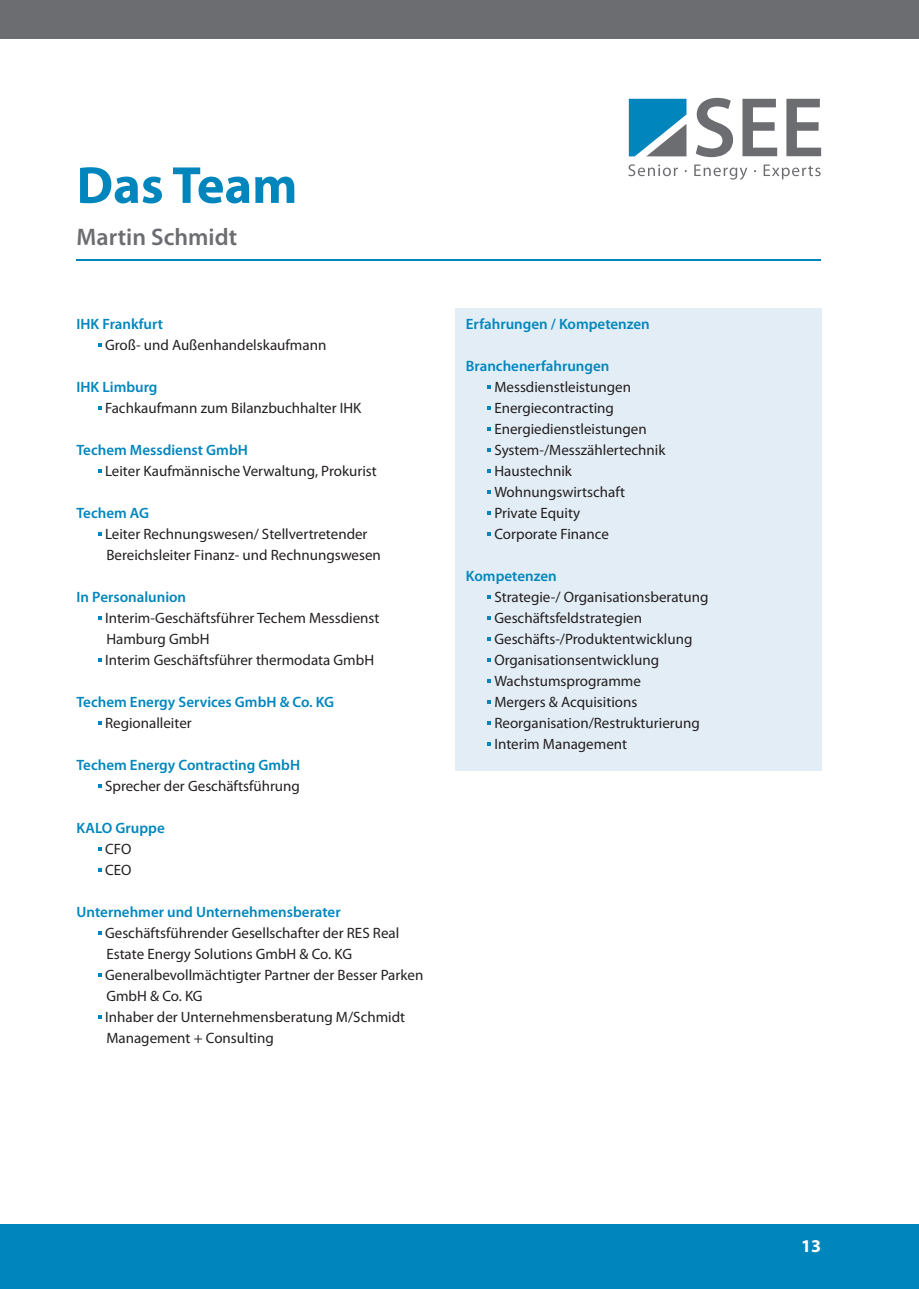
<style>
.page{position:relative;width:919px;height:1289px;background:#fff}
.page>*{position:absolute;margin:0;border:0;box-sizing:border-box;transform-origin:0 0}
.t1{font:700 52.5px "Myriad Pro";color:#0086bd}
.t2{font:600 24px "Myriad Pro";color:#6c6d70}
.t3{font:700 18px "Myriad Pro";color:#fff}
.t4{font:15px/21px "Myriad Pro";color:#231f20}
.t5{font:600 15px "Myriad Pro";color:#0086bd}
</style>
<div class="page">
<div style="left:1px;top:1px;width:917px;height:38px;background:#6c6d70"></div>
<div style="left:0;top:1224px;width:918px;height:64px;background:#0086bd"></div>
<svg style="left:628px;top:99px;width:58px;height:57px;background:#3892b7"></svg>
<svg style="left:695px;top:98px;width:38px;height:59px"></svg>
<svg style="left:742px;top:99px;width:35px;height:57px"></svg>
<svg style="left:786px;top:99px;width:35px;height:57px"></svg>
<svg style="left:628px;top:164px;width:50px;height:12px"></svg>
<svg style="left:694px;top:164px;width:53px;height:16px"></svg>
<svg style="left:763px;top:164px;width:57px;height:15px"></svg>
<hr style="left:77px;top:259px;width:744px;height:1px;background:#0086bd">
<div style="left:455px;top:308px;width:366px;height:462px;background:#e3edf6"></div>
<svg style="left:98px;top:343px;width:4px;height:4px"></svg>
<svg style="left:98px;top:406px;width:4px;height:4px"></svg>
<svg style="left:98px;top:469px;width:4px;height:4px"></svg>
<svg style="left:98px;top:532px;width:4px;height:4px"></svg>
<svg style="left:98px;top:616px;width:4px;height:4px"></svg>
<svg style="left:98px;top:658px;width:4px;height:4px"></svg>
<svg style="left:98px;top:721px;width:4px;height:4px"></svg>
<svg style="left:98px;top:784px;width:4px;height:4px"></svg>
<svg style="left:98px;top:847px;width:4px;height:4px"></svg>
<svg style="left:98px;top:868px;width:4px;height:4px"></svg>
<svg style="left:98px;top:931px;width:4px;height:4px"></svg>
<svg style="left:98px;top:973px;width:4px;height:4px"></svg>
<svg style="left:98px;top:1015px;width:4px;height:4px"></svg>
<svg style="left:487px;top:385px;width:4px;height:4px"></svg>
<svg style="left:487px;top:406px;width:4px;height:4px"></svg>
<svg style="left:487px;top:427px;width:4px;height:4px"></svg>
<svg style="left:487px;top:448px;width:4px;height:4px"></svg>
<svg style="left:487px;top:469px;width:4px;height:4px"></svg>
<svg style="left:487px;top:490px;width:4px;height:4px"></svg>
<svg style="left:487px;top:511px;width:4px;height:4px"></svg>
<svg style="left:487px;top:532px;width:4px;height:4px"></svg>
<svg style="left:487px;top:595px;width:4px;height:4px"></svg>
<svg style="left:487px;top:616px;width:4px;height:4px"></svg>
<svg style="left:487px;top:637px;width:4px;height:4px"></svg>
<svg style="left:487px;top:658px;width:4px;height:4px"></svg>
<svg style="left:487px;top:679px;width:4px;height:4px"></svg>
<svg style="left:487px;top:700px;width:4px;height:4px"></svg>
<svg style="left:487px;top:721px;width:4px;height:4px"></svg>
<svg style="left:487px;top:742px;width:4px;height:4px"></svg>
<h1 class="t1" style="left:77px;top:151px;width:222px">Das Team</h1>
<h2 class="t2" style="left:77px;top:221px;width:162px">Martin Schmidt</h2>
<p class="t5" style="left:77px;top:314px;width:88px">IHK Frankfurt</p>
<p class="t4" style="left:105px;top:334px;width:223px">Groß- und Außenhandelskaufmann</p>
<p class="t5" style="left:77px;top:377px;width:82px">IHK Limburg</p>
<p class="t4" style="left:105px;top:397px;width:258px">Fachkaufmann zum Bilanzbuchhalter IHK</p>
<p class="t5" style="left:77px;top:440px;width:173px">Techem Messdienst GmbH</p>
<p class="t4" style="left:105px;top:460px;width:273px">Leiter Kaufmännische Verwaltung, Prokurist</p>
<p class="t5" style="left:77px;top:503px;width:74px">Techem AG</p>
<p class="t4" style="left:105px;top:523px;width:277px">Leiter Rechnungswesen/ Stellvertretender<br>Bereichsleiter Finanz- und Rechnungswesen</p>
<p class="t5" style="left:77px;top:587px;width:111px">In Personalunion</p>
<p class="t4" style="left:105px;top:607px;width:276px">Interim-Geschäftsführer Techem Messdienst<br>Hamburg GmbH<br>Interim Geschäftsführer thermodata GmbH</p>
<p class="t5" style="left:77px;top:692px;width:259px">Techem Energy Services GmbH &amp; Co. KG</p>
<p class="t4" style="left:105px;top:712px;width:88px">Regionalleiter</p>
<p class="t5" style="left:77px;top:755px;width:225px">Techem Energy Contracting GmbH</p>
<p class="t4" style="left:105px;top:775px;width:196px">Sprecher der Geschäftsführung</p>
<p class="t5" style="left:77px;top:818px;width:90px">KALO Gruppe</p>
<p class="t4" style="left:105px;top:838px;width:28px">CFO<br>CEO</p>
<p class="t5" style="left:77px;top:902px;width:265px">Unternehmer und Unternehmensberater</p>
<p class="t4" style="left:105px;top:922px;width:320px">Geschäftsführender Gesellschafter der RES Real Estate Energy Solutions GmbH &amp; Co. KG Generalbevollmächtigter Partner der Besser Parken GmbH &amp; Co. KG<br>Inhaber der Unternehmensberatung M/Schmidt Management + Consulting</p>
<p class="t5" style="left:466px;top:314px;width:185px">Erfahrungen / Kompetenzen</p>
<p class="t5" style="left:466px;top:356px;width:145px">Branchenerfahrungen</p>
<p class="t4" style="left:494px;top:376px;width:172px">Messdienstleistungen<br>Energiecontracting<br>Energiedienstleistungen<br>System-/Messzählertechnik<br>Haustechnik<br>Wohnungswirtschaft<br>Private Equity<br>Corporate Finance</p>
<p class="t5" style="left:466px;top:566px;width:92px">Kompetenzen</p>
<p class="t4" style="left:494px;top:586px;width:216px">Strategie-/ Organisationsberatung<br>Geschäftsfeldstrategien<br>Geschäfts-/Produktentwicklung<br>Organisationsentwicklung<br>Wachstumsprogramme<br>Mergers &amp; Acquisitions<br>Reorganisation/Restrukturierung<br>Interim Management</p>
<p class="t3" style="left:801px;top:1234px;width:21px">13</p>
</div>
